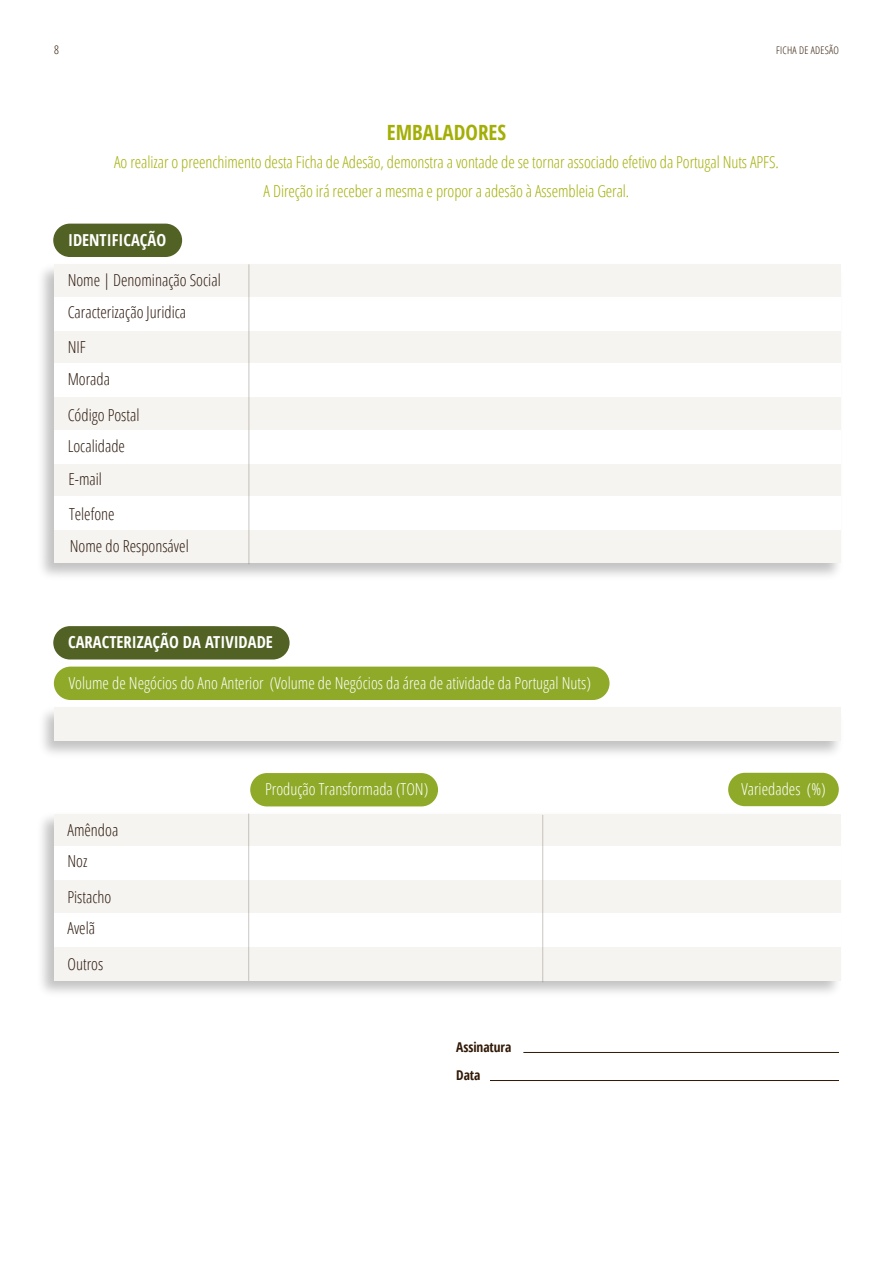
<style>
.page{position:relative;width:893px;height:1263px;background:#fff}
.page>*{position:absolute;margin:0;border:0;box-sizing:border-box;transform-origin:0 0}
.t1{font:700 condensed 21px "Open Sans";color:#a3af07}
.t2{font:300 condensed 16.5px/28.5px "Open Sans";letter-spacing:-.005em;color:#a3af07;text-align:center}
.t3{font:300 condensed 16.5px/31.5px "Open Sans";color:#2e1b0f}
.t4{font:300 condensed 16.5px "Open Sans";color:#fff}
.t5{font:700 condensed 16.5px "Open Sans";color:#fff}
.t6{font:700 condensed 13.5px/28.5px "Open Sans";letter-spacing:-.005em;color:#311905}
.t7{font:300 condensed 12px "Open Sans";color:#311905}
.t8{font:300 condensed 10.5px "Open Sans";letter-spacing:.02em;color:#311905}
</style>
<div class="page">
<div style="left:53px;top:626px;width:237px;height:33px;background:#526224;border-radius:17px"></div>
<div style="left:54px;top:708px;width:787px;height:33px;background:#f6f4f0"></div>
<div style="left:54px;top:667px;width:555px;height:33px;background:#8faa28;border-radius:17px"></div>
<div style="left:54px;top:814px;width:786px;height:167px;background:#f6f4f0"></div>
<div style="left:54px;top:846px;width:786px;height:33px;background:#fff"></div>
<div style="left:54px;top:913px;width:786px;height:33px;background:#fff"></div>
<hr style="left:248px;top:814px;width:1px;height:167px;background:#766c6a">
<div style="left:250px;top:773px;width:188px;height:33px;background:#8faa28;border-radius:17px"></div>
<div style="left:728px;top:773px;width:111px;height:33px;background:#8faa28;border-radius:17px"></div>
<hr style="left:542px;top:815px;width:1px;height:167px;background:#766c6a">
<hr style="left:490px;top:1080px;width:349px;height:1px;background:#311905">
<hr style="left:523px;top:1052px;width:316px;height:1px;background:#311905">
<div style="left:54px;top:265px;width:787px;height:298px;background:#f6f4f0"></div>
<div style="left:54px;top:297px;width:787px;height:33px;background:#fff"></div>
<div style="left:54px;top:364px;width:787px;height:33px;background:#fff"></div>
<div style="left:54px;top:431px;width:787px;height:33px;background:#fff"></div>
<div style="left:54px;top:496px;width:787px;height:34px;background:#fff"></div>
<div style="left:53px;top:224px;width:129px;height:33px;background:#526224;border-radius:17px"></div>
<hr style="left:248px;top:264px;width:1px;height:300px;background:#766c6a">
<p class="t7" style="left:54px;top:42px;width:6px">8</p>
<p class="t8" style="left:776px;top:43px;width:64px">FICHA DE ADESÃO</p>
<p class="t1" style="left:387px;top:117px;width:121px">EMBALADORES</p>
<p class="t2" style="left:114px;top:147px;width:666px">Ao realizar o preenchimento desta Ficha de Adesão, demonstra a vontade de se tornar associado efetivo da Portugal Nuts APFS.<br>A Direção irá receber a mesma e propor a adesão à Assembleia Geral.</p>
<p class="t5" style="left:68px;top:228px;width:100px">IDENTIFICAÇÃO</p>
<p class="t3" style="left:68px;top:264px;width:155px">Nome | Denominação Social<br>Caracterização Juridica</p>
<p class="t3" style="left:68px;top:331px;width:44px">NIF<br>Morada</p>
<p class="t3" style="left:68px;top:398px;width:73px">Código Postal<br>Localidade</p>
<p class="t3" style="left:69px;top:461px;width:48px;line-height:35px">E-mail<br>Telefone</p>
<p class="t3" style="left:70px;top:530px;width:120px">Nome do Responsável</p>
<p class="t5" style="left:68px;top:631px;width:206px">CARACTERIZAÇÃO DA ATIVIDADE</p>
<p class="t4" style="left:69px;top:671px;width:524px">Volume de Negócios do Ano Anterior (Volume de Negócios da área de atividade da Portugal Nuts)</p>
<p class="t3" style="left:67px;top:813px;width:52px">Amêndoa<br>Noz</p>
<p class="t3" style="left:67px;top:880px;width:45px">Pistacho<br>Avelã</p>
<p class="t3" style="left:67px;top:947px;width:37px">Outros</p>
<p class="t4" style="left:265px;top:778px;width:165px">Produção Transformada (TON)</p>
<p class="t4" style="left:741px;top:778px;width:86px">Variedades (%)</p>
<p class="t6" style="left:456px;top:1032px;width:57px">Assinatura<br>Data</p>
</div>
